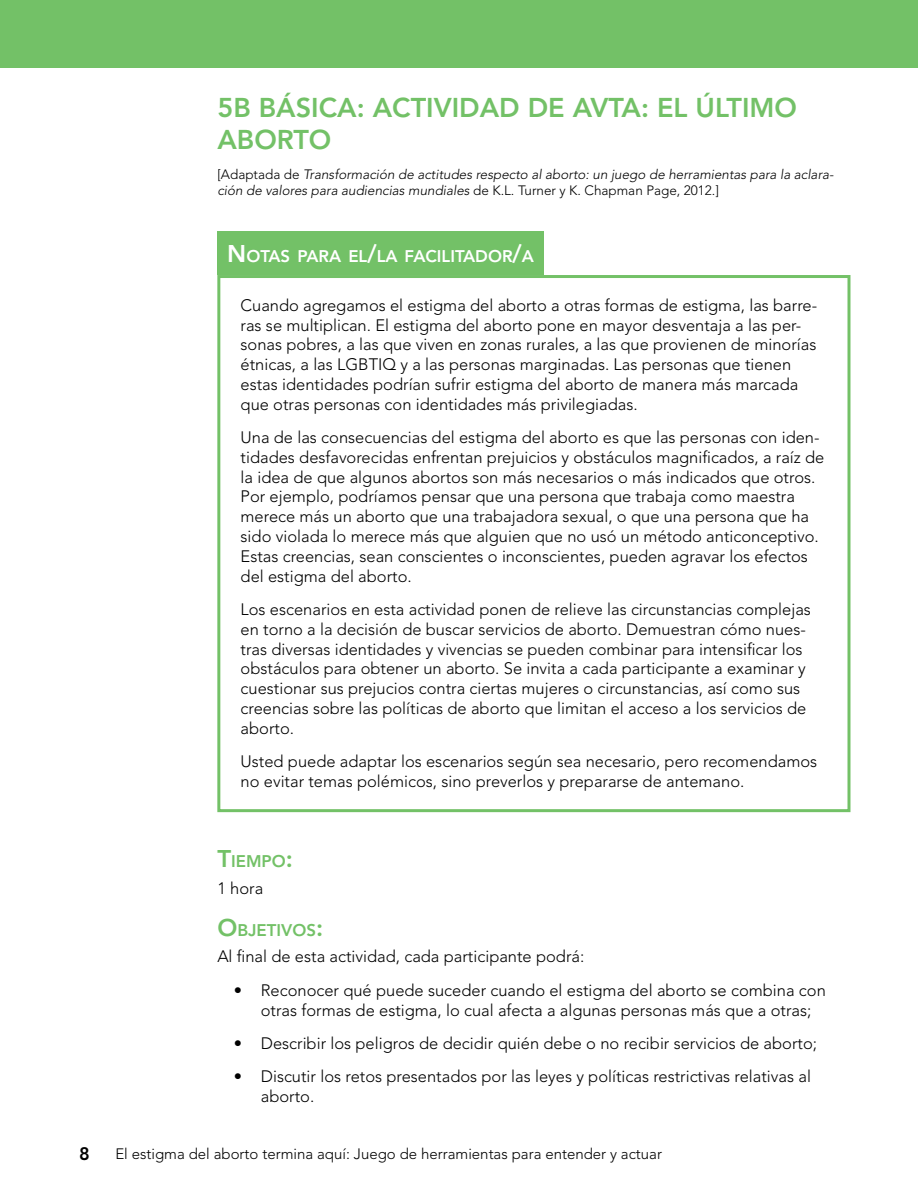
<style>
.page{position:relative;width:918px;height:1188px;background:#fff}
.page>*{position:absolute;margin:0;border:0;box-sizing:border-box;transform-origin:0 0}
.t1{font:800 27px/32.4px "Avenir LT Std";color:#73c167}
.t2{font:800 18px "Avenir LT Std";color:#000}
.t3{font:800 16.8px "Avenir LT Std";color:#fff}
.t4{font:800 16.8px "Avenir LT Std";color:#73c167}
.t5{font:300 16.5px/19.8px "Avenir LT Std";color:#000}
.t6{font:300 15px "Avenir LT Std";color:#000}
.t7{font:italic 300 13.5px/16.2px "Avenir LT Std";color:#000}
.s1{font-style:normal}
.s2{font-size:24px}
</style>
<div class="page">
<div style="left:0;top:0;width:918px;height:68px;background:#73c167"></div>
<div style="left:217px;top:275px;width:633px;height:537px;border:3px solid #73c167"></div>
<div style="left:217px;top:231px;width:327px;height:44px;background:#73c167"></div>
<h1 class="t1" style="left:217px;top:91px;width:581px">5B BÁSICA: ACTIVIDAD DE AVTA: EL ÚLTIMO<br>ABORTO</h1>
<p class="t7" style="left:217px;top:166px;width:618px"><span class="s1">[Adaptada de</span> Transformación de actitudes respecto al aborto: un juego de herramientas para la aclara&shy;ción de valores para audiencias mundiales <span class="s1">de K.L. Turner y K. Chapman Page, 2012.]</span></p>
<p class="t3" style="left:227px;top:246px;width:308px"><span class="s2">N</span> OTAS PARA EL<span class="s2">/</span>LA FACILITADOR<span class="s2">/</span>A</p>
<p class="t5" style="left:241px;top:295px;width:578px">Cuando agregamos el estigma del aborto a otras formas de estigma, las barre&shy;ras se multiplican. El estigma del aborto pone en mayor desventaja a las per&shy;sonas pobres, a las que viven en zonas rurales, a las que provienen de minorías étnicas, a las LGBTIQ y a las personas marginadas. Las personas que tienen estas identidades podrían sufrir estigma del aborto de manera más marcada que otras personas con identidades más privilegiadas.</p>
<p class="t5" style="left:241px;top:428px;width:585px">Una de las consecuencias del estigma del aborto es que las personas con iden&shy;tidades desfavorecidas enfrentan prejuicios y obstáculos magnificados, a raíz de la idea de que algunos abortos son más necesarios o más indicados que otros.<br>Por ejemplo, podríamos pensar que una persona que trabaja como maestra merece más un aborto que una trabajadora sexual, o que una persona que ha sido violada lo merece más que alguien que no usó un método anticonceptivo.<br>Estas creencias, sean conscientes o inconscientes, pueden agravar los efectos del estigma del aborto.</p>
<p class="t5" style="left:241px;top:599px;width:572px">Los escenarios en esta actividad ponen de relieve las circunstancias complejas en torno a la decisión de buscar servicios de aborto. Demuestran cómo nues&shy;tras diversas identidades y vivencias se pueden combinar para intensificar los obstáculos para obtener un aborto. Se invita a cada participante a examinar y cuestionar sus prejucios contra ciertas mujeres o circunstancias, así como sus creencias sobre las políticas de aborto que limitan el acceso a los servicios de aborto.</p>
<p class="t5" style="left:241px;top:752px;width:578px">Usted puede adaptar los escenarios según sea necesario, pero recomendamos no evitar temas polémicos, sino preverlos y prepararse de antemano.</p>
<p class="t4" style="left:217px;top:851px;width:77px"><span class="s2">T</span>IEMPO<span class="s2">:</span></p>
<p class="t5" style="left:217px;top:878px;width:47px">1 hora</p>
<p class="t4" style="left:217px;top:920px;width:107px"><span class="s2">O</span>BJETIVOS<span class="s2">:</span></p>
<p class="t5" style="left:217px;top:947px;width:369px">Al final de esta actividad, cada participante podrá:</p>
<p class="t5" style="left:261px;top:980px;width:567px;text-indent:-27px">• Reconocer qué puede suceder cuando el estigma del aborto se combina con otras formas de estigma, lo cual afecta a algunas personas más que a otras;</p>
<p class="t5" style="left:234px;top:1033px;width:585px">• Describir los peligros de decidir quién debe o no recibir servicios de aborto;</p>
<p class="t5" style="left:261px;top:1067px;width:552px;text-indent:-27px">• Discutir los retos presentados por las leyes y políticas restrictivas relativas al aborto.</p>
<p class="t2" style="left:79px;top:1143px;width:12px">8</p>
<p class="t6" style="left:115px;top:1145px;width:548px">El estigma del aborto termina aquí: Juego de herramientas para entender y actuar</p>
</div>
